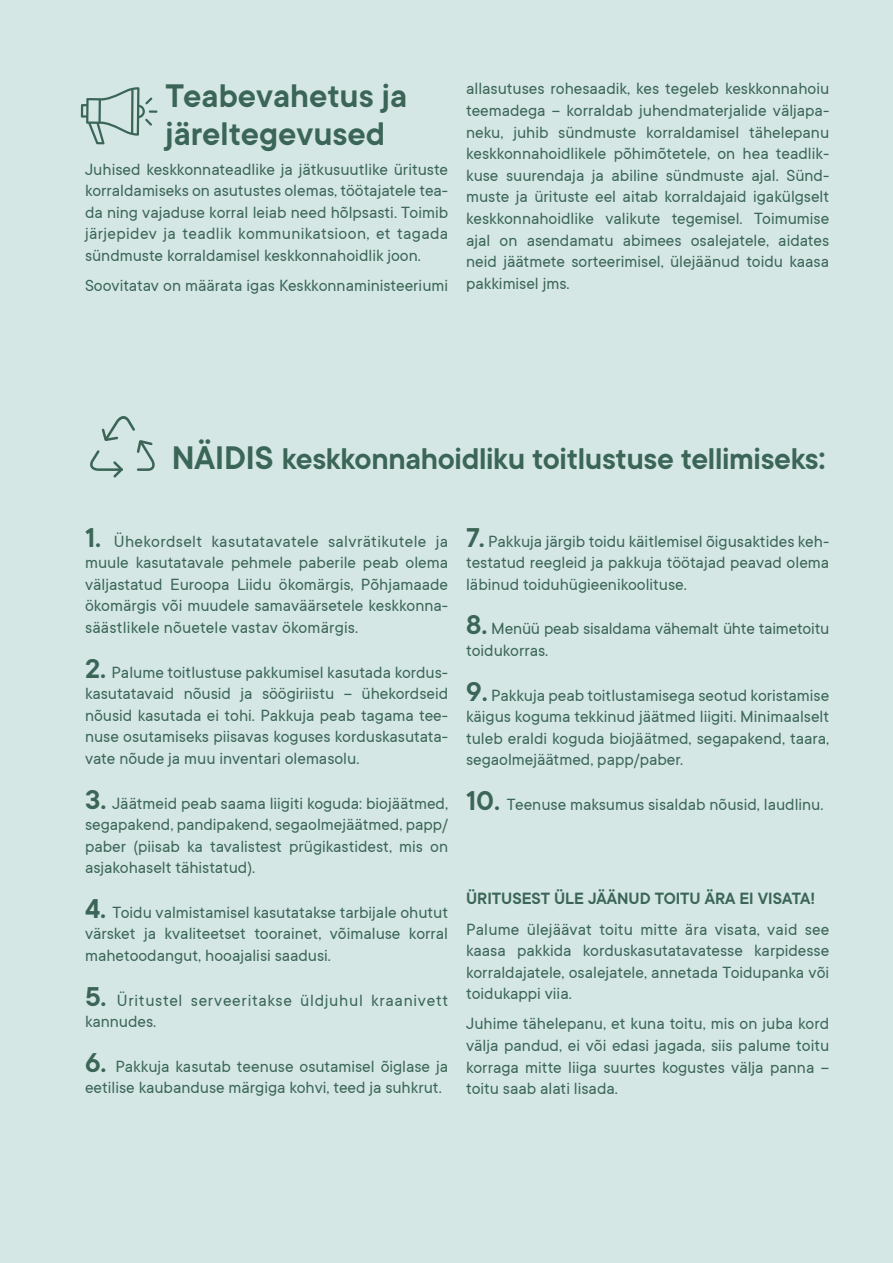
<style>
.page{position:relative;width:893px;height:1263px;background:#d5e7e5}
.page>*{position:absolute;margin:0;border:0;box-sizing:border-box;transform-origin:0 0}
.t1{font:600 36px/37.5px "TT Commons";color:#3b6657}
.t2{font:600 33px "TT Commons";letter-spacing:-.01em;color:#3b6657}
.t3{font:18px/21.6px "TT Commons";color:#3b6657;text-align:justify}
.t4{font:18px/21.6px "TT Commons";letter-spacing:.04em;color:#3b6657}
.t5{font:600 18px "TT Commons";color:#3b6657}
.s1{font-size:36px}
.s2{font-weight:600;font-size:30px}
</style>
<div class="page">
<svg style="left:90px;top:416px;width:65px;height:61px"></svg>
<svg style="left:81px;top:87px;width:76px;height:57px"></svg>
<h1 class="t1" style="left:166px;top:78px;width:243px">Teabevahetus ja järeltegevused</h1>
<p class="t3" style="left:85px;top:158px;width:365px">Juhised keskkonnateadlike ja jätkusuutlike ürituste korraldamiseks on asutustes olemas, töötajatele tea&shy;da ning vajaduse korral leiab need hõlpsasti. Toimib järjepidev ja teadlik kommunikatsioon, et tagada sündmuste korraldamisel keskkonnahoidlik joon.</p>
<p class="t3" style="left:85px;top:275px;width:365px">Soovitatav on määrata igas Keskkonnaministeeriumi</p>
<p class="t3" style="left:466px;top:78px;width:365px">allasutuses rohesaadik, kes tegeleb keskkonnahoiu teemadega – korraldab juhendmaterjalide väljapa&shy;neku, juhib sündmuste korraldamisel tähelepanu keskkonnahoidlikele põhimõtetele, on hea teadlik&shy;kuse suurendaja ja abiline sündmuste ajal. Sünd&shy;muste ja ürituste eel aitab korraldajaid igakülgselt keskkonnahoidlike valikute tegemisel. Toimumise ajal on asendamatu abimees osalejatele, aidates neid jäätmete sorteerimisel, ülejäänud toidu kaasa pakkimisel jms.</p>
<h2 class="t2" style="left:172px;top:441px;width:655px"><span class="s1">NÄIDIS</span> keskkonnahoidliku toitlustuse tellimiseks<span class="s1">:</span></h2>
<p class="t3" style="left:85px;top:530px;width:365px"><span class="s2">1.</span> Ühekordselt kasutatavatele salvrätikutele ja muule kasutatavale pehmele paberile peab olema väljastatud Euroopa Liidu ökomärgis, Põhjamaade ökomärgis või muudele samaväärsetele keskkonna&shy;säästlikele nõuetele vastav ökomärgis.</p>
<p class="t3" style="left:85px;top:661px;width:365px"><span class="s2">2.</span> Palume toitlustuse pakkumisel kasutada kordus&shy;kasutatavaid nõusid ja söögiriistu – ühekordseid nõusid kasutada ei tohi. Pakkuja peab tagama tee&shy;nuse osutamiseks piisavas koguses korduskasutata&shy;vate nõude ja muu inventari olemasolu.</p>
<p class="t3" style="left:85px;top:792px;width:365px"><span class="s2">3.</span> Jäätmeid peab saama liigiti koguda: biojäätmed, segapakend, pandipakend, segaolmejäätmed, papp/ paber (piisab ka tavalistest prügikastidest, mis on asjakohaselt tähistatud).</p>
<p class="t3" style="left:85px;top:902px;width:365px"><span class="s2">4.</span> Toidu valmistamisel kasutatakse tarbijale ohutut värsket ja kvaliteetset toorainet, võimaluse korral mahetoodangut, hooajalisi saadusi.</p>
<p class="t4" style="left:85px;top:989px;width:365px"><span class="s2">5.</span> Üritustel serveeritakse üldjuhul kraanivett kannudes.</p>
<p class="t3" style="left:85px;top:1055px;width:365px"><span class="s2">6.</span> Pakkuja kasutab teenuse osutamisel õiglase ja eetilise kaubanduse märgiga kohvi, teed ja suhkrut.</p>
<p class="t3" style="left:466px;top:530px;width:365px"><span class="s2">7.</span> Pakkuja järgib toidu käitlemisel õigusaktides keh&shy;testatud reegleid ja pakkuja töötajad peavad olema läbinud toiduhügieenikoolituse.</p>
<p class="t3" style="left:466px;top:618px;width:365px"><span class="s2">8.</span> Menüü peab sisaldama vähemalt ühte taimetoitu toidukorras.</p>
<p class="t3" style="left:466px;top:684px;width:365px"><span class="s2">9.</span> Pakkuja peab toitlustamisega seotud koristamise käigus koguma tekkinud jäätmed liigiti. Minimaalselt tuleb eraldi koguda biojäätmed, segapakend, taara, segaolmejäätmed, papp/paber.</p>
<p class="t3" style="left:466px;top:794px;width:359px"><span class="s2">10.</span> Teenuse maksumus sisaldab nõusid, laudlinu.</p>
<p class="t5" style="left:466px;top:889px;width:351px">ÜRITUSEST ÜLE JÄÄNUD TOITU ÄRA EI VISATA!</p>
<p class="t3" style="left:466px;top:918px;width:365px">Palume ülejäävat toitu mitte ära visata, vaid see kaasa pakkida korduskasutatavatesse karpidesse korraldajatele, osalejatele, annetada Toidupanka või toidukappi viia.</p>
<p class="t3" style="left:466px;top:1013px;width:365px">Juhime tähelepanu, et kuna toitu, mis on juba kord välja pandud, ei või edasi jagada, siis palume toitu korraga mitte liiga suurtes kogustes välja panna – toitu saab alati lisada.</p>
</div>
